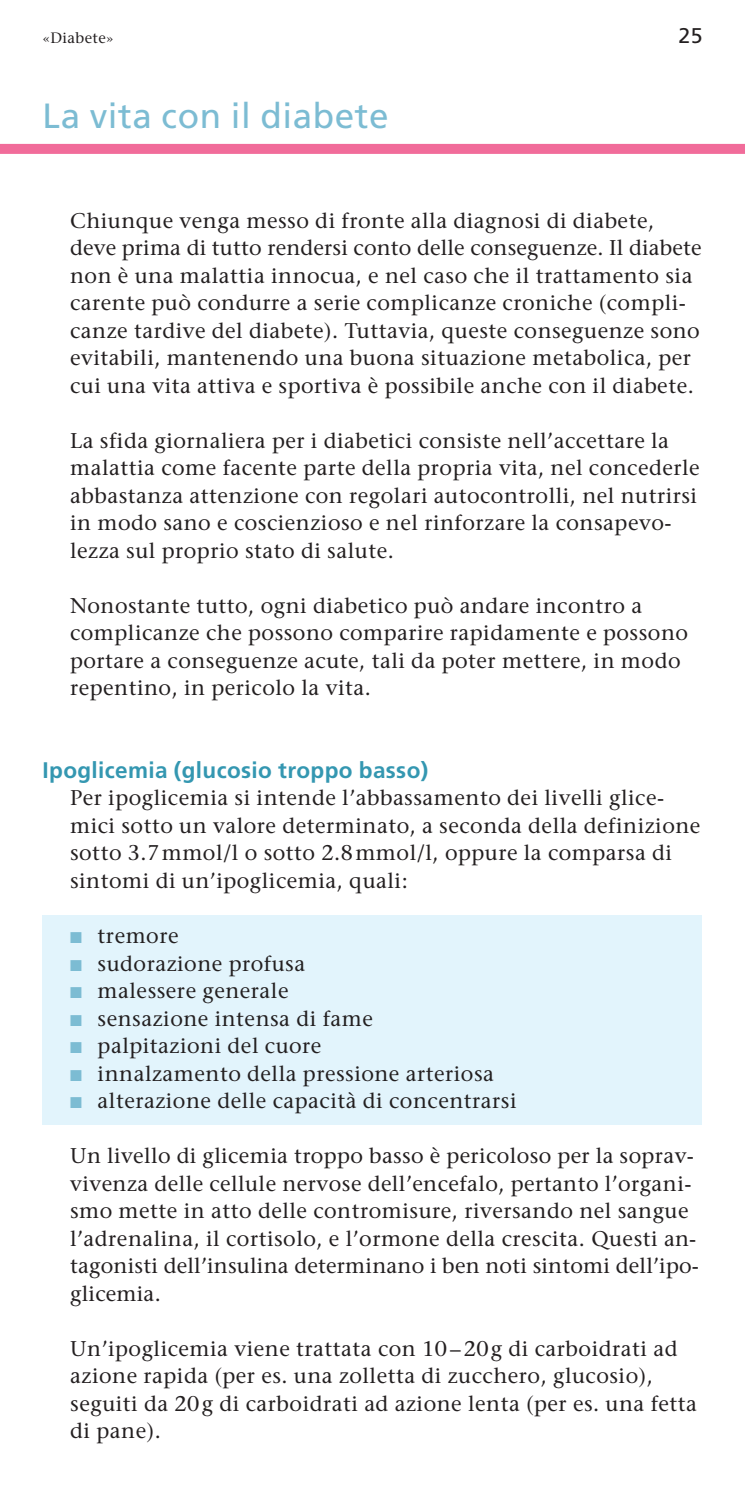
<style>
.page{position:relative;width:745px;height:1489px;background:#fff}
.page>*{position:absolute;margin:0;border:0;box-sizing:border-box;transform-origin:0 0}
.t1{font:35px "Frutiger LT Std";letter-spacing:.015em;color:#7cbcd3}
.t2{font:700 22.5px "Frutiger LT Std";letter-spacing:.015em;color:#3497b1}
.t3{font:21.25px/27.5px "Stone Serif";letter-spacing:.025em;color:#231f20}
.t4{font:21.25px "Frutiger LT Std";color:#231f20}
.t5{font:15px "Stone Serif";letter-spacing:.025em;color:#231f20}
.s1{color:#7cbcd3}
</style>
<div class="page">
<div style="left:0;top:144px;width:744px;height:10px;background:#f16c9a"></div>
<div style="left:43px;top:915px;width:659px;height:209px;background:#e2f4fc"></div>
<p class="t5" style="left:43px;top:31px;width:73px">«Diabete»</p>
<p class="t4" style="left:678px;top:27px;width:26px">25</p>
<h1 class="t1" style="left:43px;top:101px;width:347px">La vita con il diabete</h1>
<p class="t3" style="left:70px;top:209px;width:632px">Chiunque venga messo di fronte alla diagnosi di diabete, deve prima di tutto rendersi conto delle conseguenze. Il diabete non è una malattia innocua, e nel caso che il trattamento sia carente può condurre a serie complicanze croniche (compli&shy;canze tardive del diabete). Tuttavia, queste conseguenze sono evitabili, mantenendo una buona situazione metabolica, per cui una vita attiva e sportiva è possibile anche con il diabete.</p>
<p class="t3" style="left:70px;top:429px;width:630px">La sfida giornaliera per i diabetici consiste nell’accettare la malattia come facente parte della propria vita, nel concederle abbastanza attenzione con regolari autocontrolli, nel nutrirsi in modo sano e coscienzioso e nel rinforzare la consapevo&shy;lezza sul proprio stato di salute.</p>
<p class="t3" style="left:70px;top:594px;width:619px">Nonostante tutto, ogni diabetico può andare incontro a complicanze che possono comparire rapidamente e possono portare a conseguenze acute, tali da poter mettere, in modo repentino, in pericolo la vita.</p>
<p class="t2" style="left:43px;top:761px;width:387px">Ipoglicemia (glucosio troppo basso)</p>
<p class="t3" style="left:70px;top:786px;width:631px">Per ipoglicemia si intende l’abbassamento dei livelli glice&shy;mici sotto un valore determinato, a seconda della definizione sotto 3.7mmol/l o sotto 2.8mmol/l, oppure la comparsa di sintomi di un’ipoglicemia, quali:</p>
<p class="t3" style="left:70px;top:924px;width:110px"><span class="s1">■</span> tremore</p>
<p class="t3" style="left:70px;top:951px;width:236px"><span class="s1">■</span> sudorazione profusa</p>
<p class="t3" style="left:70px;top:979px;width:220px"><span class="s1">■</span> malessere generale</p>
<p class="t3" style="left:70px;top:1006px;width:304px"><span class="s1">■</span> sensazione intensa di fame</p>
<p class="t3" style="left:70px;top:1034px;width:253px"><span class="s1">■</span> palpitazioni del cuore</p>
<p class="t3" style="left:70px;top:1061px;width:425px"><span class="s1">■</span> innalzamento della pressione arteriosa</p>
<p class="t3" style="left:70px;top:1089px;width:448px"><span class="s1">■</span> alterazione delle capacità di concentrarsi</p>
<p class="t3" style="left:70px;top:1144px;width:630px">Un livello di glicemia troppo basso è pericoloso per la soprav&shy;vivenza delle cellule nervose dell’encefalo, pertanto l’organi&shy;smo mette in atto delle contromisure, riversando nel sangue l’adrenalina, il cortisolo, e l’ormone della crescita. Questi an&shy;tagonisti dell’insulina determinano i ben noti sintomi dell’ipo&shy;glicemia.</p>
<p class="t3" style="left:70px;top:1336px;width:628px">Un’ipoglicemia viene trattata con 10–20g di carboidrati ad azione rapida (per es. una zolletta di zucchero, glucosio), seguiti da 20g di carboidrati ad azione lenta (per es. una fetta di pane).</p>
</div>
